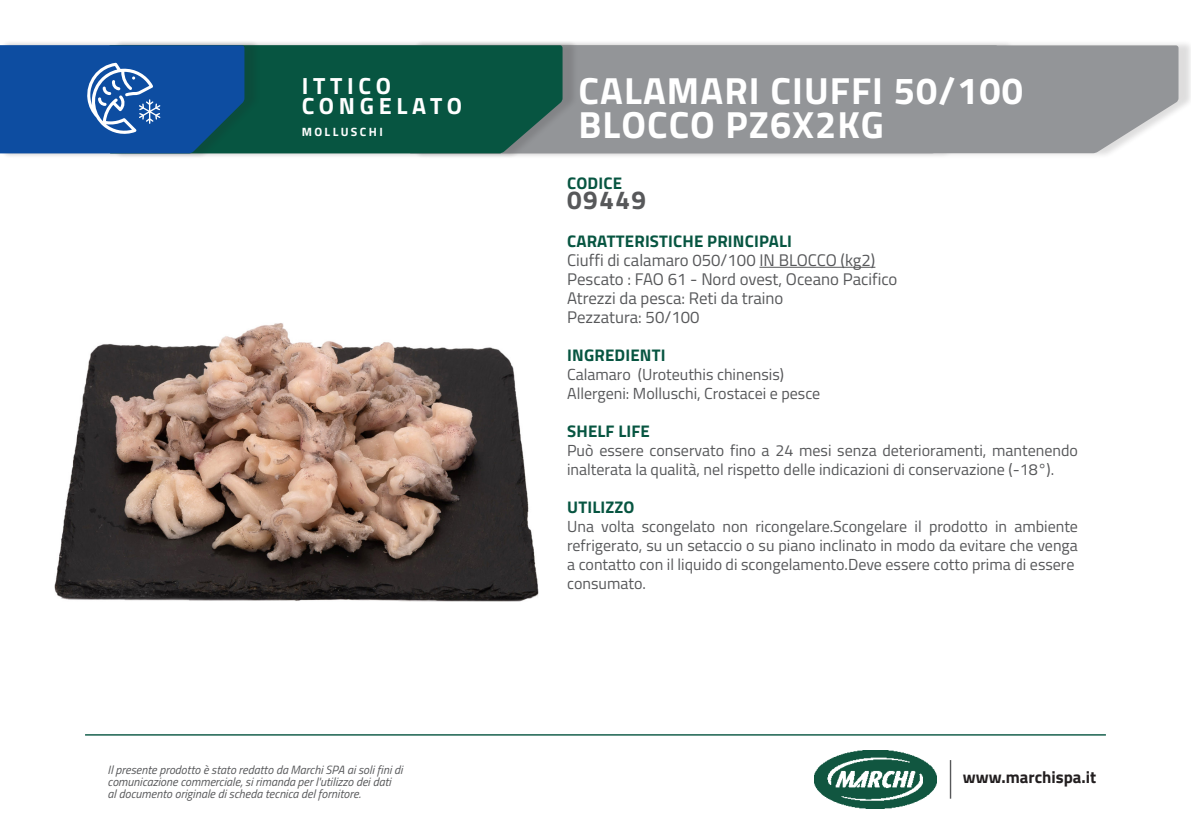
<style>
.page{position:relative;width:1191px;height:840px;background:#fff}
.page>*{position:absolute;margin:0;border:0;box-sizing:border-box;transform-origin:0 0}
.t1{font:700 37.8px/34.2px "Titillium Web";letter-spacing:.03em;color:#fff}
.t2{font:700 26px "Titillium Web";letter-spacing:.06em;color:#57585a}
.t3{font:700 23.4px/19.8px "Titillium Web";letter-spacing:.2em;color:#fff}
.t4{font:16.8px "Titillium Web";color:#57585a}
.t5{font:700 16.8px "Titillium Web";letter-spacing:.01em;color:#075541}
.t6{font:700 16.8px "Titillium Web";color:#231f20}
.t7{font:16px/19px "Titillium Web";color:#57585a}
.t8{font:italic 12px/12px "Titillium Web";color:#57585a}
.t9{font:700 12px "Titillium Web";letter-spacing:.2em;color:#fff}
</style>
<div class="page">
<hr style="left:949px;top:759px;width:2px;height:39px;background:#57585a">
<img style="left:814px;top:750px;width:122px;height:58px">
<hr style="left:85px;top:733px;width:1021px;height:2px;background:#075541">
<hr style="left:759px;top:267px;width:116px;height:1px;background:#57585a">
<div style="left:413px;top:40px;width:778px;height:119px;background:#231f20;opacity:.15"></div>
<div style="left:578px;top:45px;width:600px;height:108px;background:#939598"></div>
<div style="left:113px;top:40px;width:465px;height:119px;background:#231f20;opacity:.15"></div>
<div style="left:260px;top:45px;width:302px;height:108px;background:#075541"></div>
<div style="left:0;top:40px;width:260px;height:119px;background:#231f20;opacity:.15"></div>
<svg style="left:0;top:45px;width:244px;height:108px;background:#1956a0"></svg>
<img style="left:55px;top:323px;width:484px;height:279px">
<p class="t3" style="left:302px;top:75px;width:162px">ITTICO<br>CONGELATO</p>
<p class="t9" style="left:302px;top:123px;width:83px">MOLLUSCHI</p>
<p class="t3" style="left:302px;top:92px;width:91px">ITTICO</p>
<p class="t8" style="left:108px;top:762px;width:296px">Il presente prodotto è stato redatto da Marchi SPA ai soli fini di comunicazione commerciale, si rimanda per l'utilizzo dei dati<br>al documento originale di scheda tecnica del fornitore.</p>
<p class="t1" style="left:578px;top:71px;width:446px">CALAMARI CIUFFI 50/100<br>BLOCCO PZ6X2KG</p>
<p class="t1" style="left:617px;top:89px;width:231px">Crudo veneto</p>
<p class="t5" style="left:567px;top:170px;width:56px">CODICE</p>
<p class="t2" style="left:567px;top:179px;width:81px">09449</p>
<p class="t5" style="left:567px;top:228px;width:226px">CARATTERISTICHE PRINCIPALI</p>
<p class="t4" style="left:567px;top:247px;width:310px">Ciuffi di calamaro 050/100 IN BLOCCO (kg2)</p>
<p class="t4" style="left:567px;top:266px;width:332px">Pescato : FAO 61 - Nord ovest, Oceano Pacifico</p>
<p class="t4" style="left:567px;top:285px;width:218px">Atrezzi da pesca: Reti da traino</p>
<p class="t4" style="left:567px;top:304px;width:134px">Pezzatura: 50/100</p>
<p class="t5" style="left:567px;top:342px;width:100px">INGREDIENTI</p>
<p class="t7" style="left:567px;top:364px;width:218px">Calamaro (Uroteuthis chinensis)</p>
<p class="t7" style="left:567px;top:383px;width:255px">Allergeni: Molluschi, Crostacei e pesce</p>
<p class="t5" style="left:567px;top:418px;width:84px">SHELF LIFE</p>
<p class="t7" style="left:567px;top:440px;width:512px">Può essere conservato fino a 24 mesi senza deterioramenti, mantenendo inalterata la qualità, nel rispetto delle indicazioni di conservazione (-18°).</p>
<p class="t5" style="left:567px;top:494px;width:69px">UTILIZZO</p>
<p class="t7" style="left:567px;top:516px;width:512px;text-align:justify">Una volta scongelato non ricongelare.Scongelare il prodotto in ambiente refrigerato, su un setaccio o su piano inclinato in modo da evitare che venga a contatto con il liquido di scongelamento.Deve essere cotto prima di essere</p>
<p class="t7" style="left:567px;top:573px;width:80px">consumato.</p>
<p class="t6" style="left:963px;top:764px;width:135px">www.marchispa.it</p>
</div>
